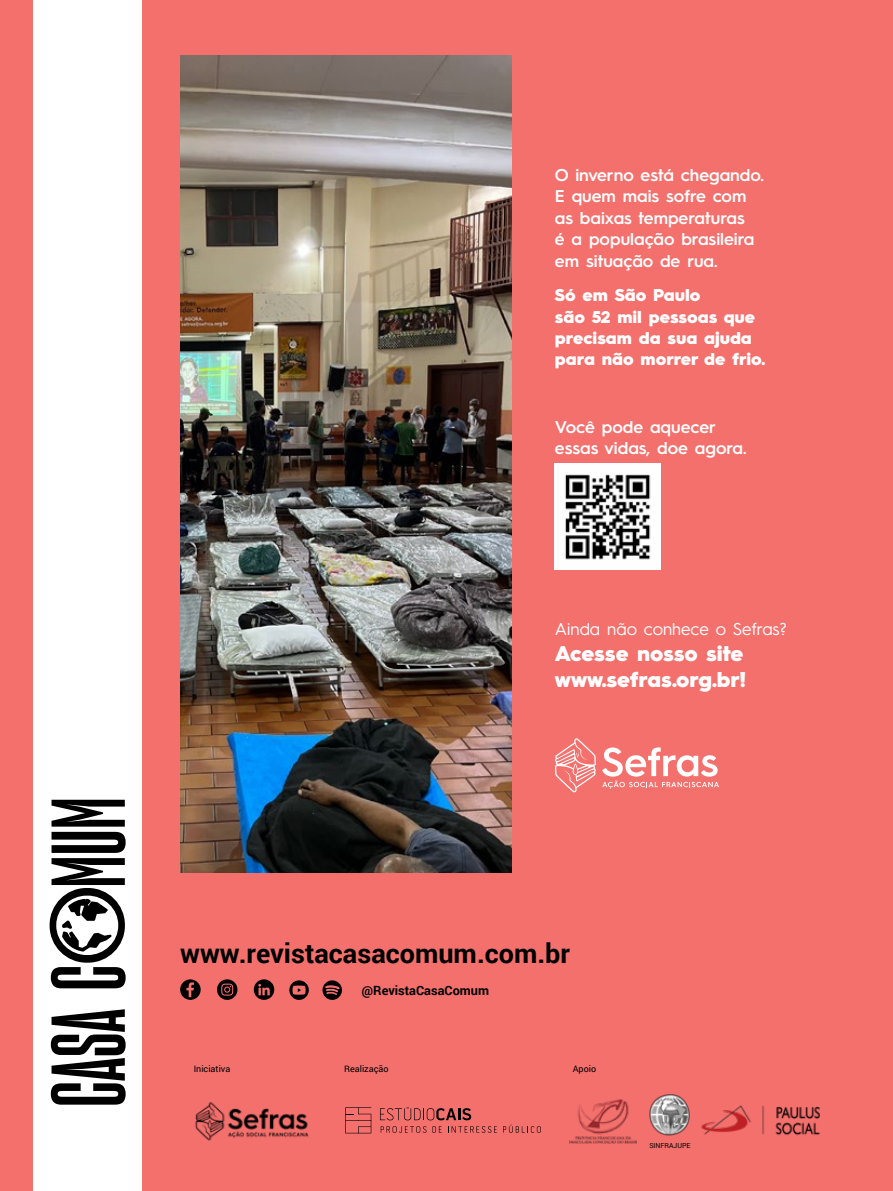
<style>
.page{position:relative;width:893px;height:1191px;background:#fff}
.page>*{position:absolute;margin:0;border:0;box-sizing:border-box;transform-origin:0 0}
.t1{font:700 27px "Roboto";color:#000}
.t2{font:900 21.45px/25.7px "Hurme Geometric Sans 3";color:#fff}
.t3{font:600 17.1px/21.5px "Hurme Geometric Sans 3";color:#fff}
.t4{font:900 17.1px/21.5px "Hurme Geometric Sans 3";color:#fff}
.t5{font:17.1px "Hurme Geometric Sans 3";color:#fff}
.t6{font:700 12.75px "Roboto";color:#000}
.t7{font:9px "Roboto";color:#000}
.t8{font:6.9px "Roboto";color:#000}
</style>
<div class="page">
<div style="left:141px;top:0;width:752px;height:1191px;background:#f3706d"></div>
<div style="left:0;top:0;width:33px;height:1191px;background:#f3706d"></div>
<div style="left:33px;top:0;width:109px;height:1191px;background:#fff"></div>
<svg style="left:51px;top:1009px;width:75px;height:95px"></svg>
<svg style="left:52px;top:799px;width:73px;height:27px"></svg>
<svg style="left:50px;top:832px;width:76px;height:156px"></svg>
<svg style="left:381px;top:1126px;width:45px;height:6px"></svg>
<svg style="left:432px;top:1126px;width:10px;height:6px"></svg>
<svg style="left:448px;top:1126px;width:49px;height:6px"></svg>
<svg style="left:503px;top:1124px;width:38px;height:8px"></svg>
<svg style="left:345px;top:1107px;width:26px;height:26px"></svg>
<svg style="left:380px;top:1107px;width:91px;height:13px"></svg>
<svg style="left:180px;top:979px;width:21px;height:21px"></svg>
<svg style="left:217px;top:979px;width:21px;height:21px"></svg>
<svg style="left:254px;top:979px;width:20px;height:21px"></svg>
<img style="left:649px;top:1094px;width:41px;height:42px">
<img style="left:195px;top:1102px;width:114px;height:39px">
<img style="left:570px;top:1099px;width:67px;height:44px">
<img style="left:180px;top:55px;width:331px;height:817px">
<img style="left:554px;top:463px;width:107px;height:107px">
<svg style="left:555px;top:738px;width:41px;height:54px"></svg>
<svg style="left:602px;top:747px;width:117px;height:41px"></svg>
<svg style="left:289px;top:980px;width:20px;height:20px"></svg>
<svg style="left:293px;top:985px;width:13px;height:9px"></svg>
<svg style="left:322px;top:980px;width:20px;height:20px"></svg>
<img style="left:701px;top:1105px;width:119px;height:31px">
<p class="t3" style="left:555px;top:163px;width:210px">O inverno está chegando.<br>E quem mais sofre com as baixas temperaturas<br>é a população brasileira em situação de rua.</p>
<p class="t4" style="left:555px;top:283px;width:212px">Só em São Paulo<br>são 52 mil pessoas que precisam da sua ajuda para não morrer de frio.</p>
<p class="t3" style="left:555px;top:416px;width:193px;line-height:20.5px">Você pode aquecer essas vidas, doe agora.</p>
<p class="t5" style="left:555px;top:617px;width:233px">Ainda não conhece o Sefras?</p>
<p class="t2" style="left:555px;top:639px;width:193px">Acesse nosso site www.sefras.org.br!</p>
<h1 class="t1" style="left:180px;top:934px;width:391px">www.revistacasacomum.com.br</h1>
<p class="t6" style="left:362px;top:981px;width:129px">@RevistaCasaComum</p>
<p class="t7" style="left:194px;top:1063px;width:38px">Iniciativa</p>
<p class="t7" style="left:344px;top:1063px;width:46px">Realização</p>
<p class="t7" style="left:573px;top:1063px;width:25px">Apoio</p>
<p class="t8" style="left:649px;top:1140px;width:43px">SINFRAJUPE</p>
</div>
